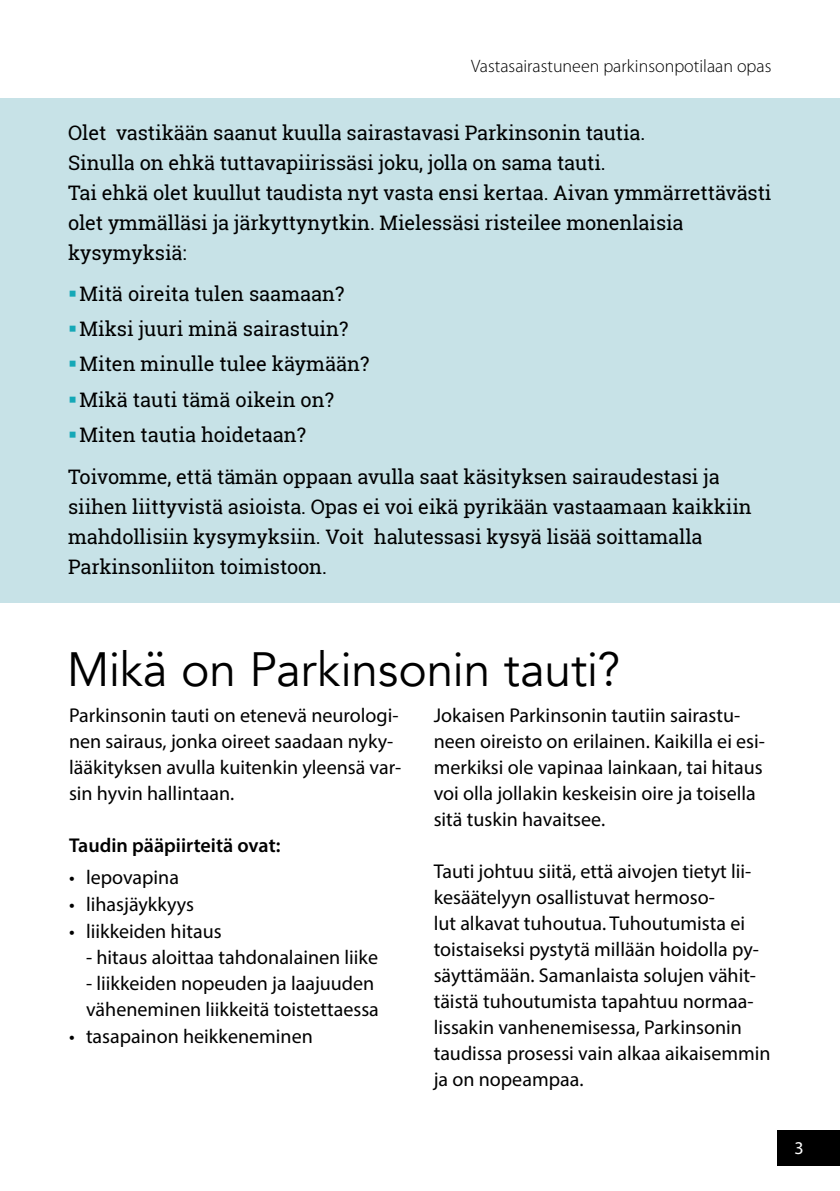
<style>
.page{position:relative;width:840px;height:1191px;background:#fff}
.page>*{position:absolute;margin:0;border:0;box-sizing:border-box;transform-origin:0 0}
.otsikko{font:48px "Avenir";letter-spacing:-.005em;color:#000}
.t1{font:20px/26px "Myriad Pro";color:#000}
.Nosto_ilman_viivoja{font:20px/30px "Roboto Slab";letter-spacing:-.005em;color:#000}
.t2{font:600 20px "Myriad Pro";color:#000}
.t3{font:300 18px "Myriad Pro";color:#000}
.t4{font:18px "Myriad Pro";color:#fff}
.s1{color:#15a8b7}
</style>
<div class="page">
<div style="left:777px;top:1130px;width:62px;height:35px;background:#000"></div>
<div style="left:0;top:98px;width:839px;height:504px;background:#c7e2e7"></div>
<p class="t3" style="left:471px;top:56px;width:301px">Vastasairastuneen parkinsonpotilaan opas</p>
<p class="Nosto_ilman_viivoja" style="left:68px;top:117px;width:704px">Olet vastikään saanut kuulla sairastavasi Parkinsonin tautia.<br>Sinulla on ehkä tuttavapiirissäsi joku, jolla on sama tauti.<br>Tai ehkä olet kuullut taudista nyt vasta ensi kertaa. Aivan ymmärrettävästi olet ymmälläsi ja järkyttynytkin. Mielessäsi risteilee monenlaisia kysymyksiä:</p>
<p class="Nosto_ilman_viivoja" style="left:68px;top:278px;width:278px"><span class="s1">▪</span>Mitä oireita tulen saamaan?</p>
<p class="Nosto_ilman_viivoja" style="left:68px;top:314px;width:282px"><span class="s1">▪</span>Miksi juuri minä sairastuin?</p>
<p class="Nosto_ilman_viivoja" style="left:68px;top:349px;width:302px"><span class="s1">▪</span>Miten minulle tulee käymään?</p>
<p class="Nosto_ilman_viivoja" style="left:68px;top:384px;width:267px"><span class="s1">▪</span>Mikä tauti tämä oikein on?</p>
<p class="Nosto_ilman_viivoja" style="left:68px;top:420px;width:239px"><span class="s1">▪</span>Miten tautia hoidetaan?</p>
<p class="Nosto_ilman_viivoja" style="left:68px;top:461px;width:684px">Toivomme, että tämän oppaan avulla saat käsityksen sairaudestasi ja siihen liittyvistä asioista. Opas ei voi eikä pyrikään vastaamaan kaikkiin mahdollisiin kysymyksiin. Voit halutessasi kysyä lisää soittamalla Parkinsonliiton toimistoon.</p>
<h1 class="otsikko" style="left:67px;top:640px;width:554px">Mikä on Parkinsonin tauti?</h1>
<p class="t1" style="left:69px;top:702px;width:334px">Parkinsonin tauti on etenevä neurologi&shy;nen sairaus, jonka oireet saadaan nyky&shy;lääkityksen avulla kuitenkin yleensä var&shy;sin hyvin hallintaan.</p>
<p class="t2" style="left:69px;top:833px;width:213px">Taudin pääpiirteitä ovat:</p>
<p class="t1" style="left:69px;top:864px;width:111px">• lepovapina</p>
<p class="t1" style="left:69px;top:891px;width:127px">• lihasjäykkyys</p>
<p class="t1" style="left:69px;top:918px;width:154px">• liikkeiden hitaus</p>
<p class="t1" style="left:86px;top:944px;width:293px">- hitaus aloittaa tahdonalainen liike</p>
<p class="t1" style="left:86px;top:970px;width:294px">- liikkeiden nopeuden ja laajuuden väheneminen liikkeitä toistettaessa</p>
<p class="t1" style="left:69px;top:1023px;width:245px">• tasapainon heikkeneminen</p>
<p class="t1" style="left:433px;top:702px;width:332px">Jokaisen Parkinsonin tautiin sairastu&shy;neen oireisto on erilainen. Kaikilla ei esi&shy;merkiksi ole vapinaa lainkaan, tai hitaus voi olla jollakin keskeisin oire ja toisella sitä tuskin havaitsee.</p>
<p class="t1" style="left:433px;top:858px;width:338px">Tauti johtuu siitä, että aivojen tietyt lii&shy;kesäätelyyn osallistuvat hermoso-<br>lut alkavat tuhoutua. Tuhoutumista ei toistaiseksi pystytä millään hoidolla py&shy;säyttämään. Samanlaista solujen vähit&shy;täistä tuhoutumista tapahtuu normaa&shy;lissakin vanhenemisessa, Parkinsonin taudissa prosessi vain alkaa aikaisemmin ja on nopeampaa.</p>
<p class="t4" style="left:794px;top:1137px;width:11px">3</p>
</div>
